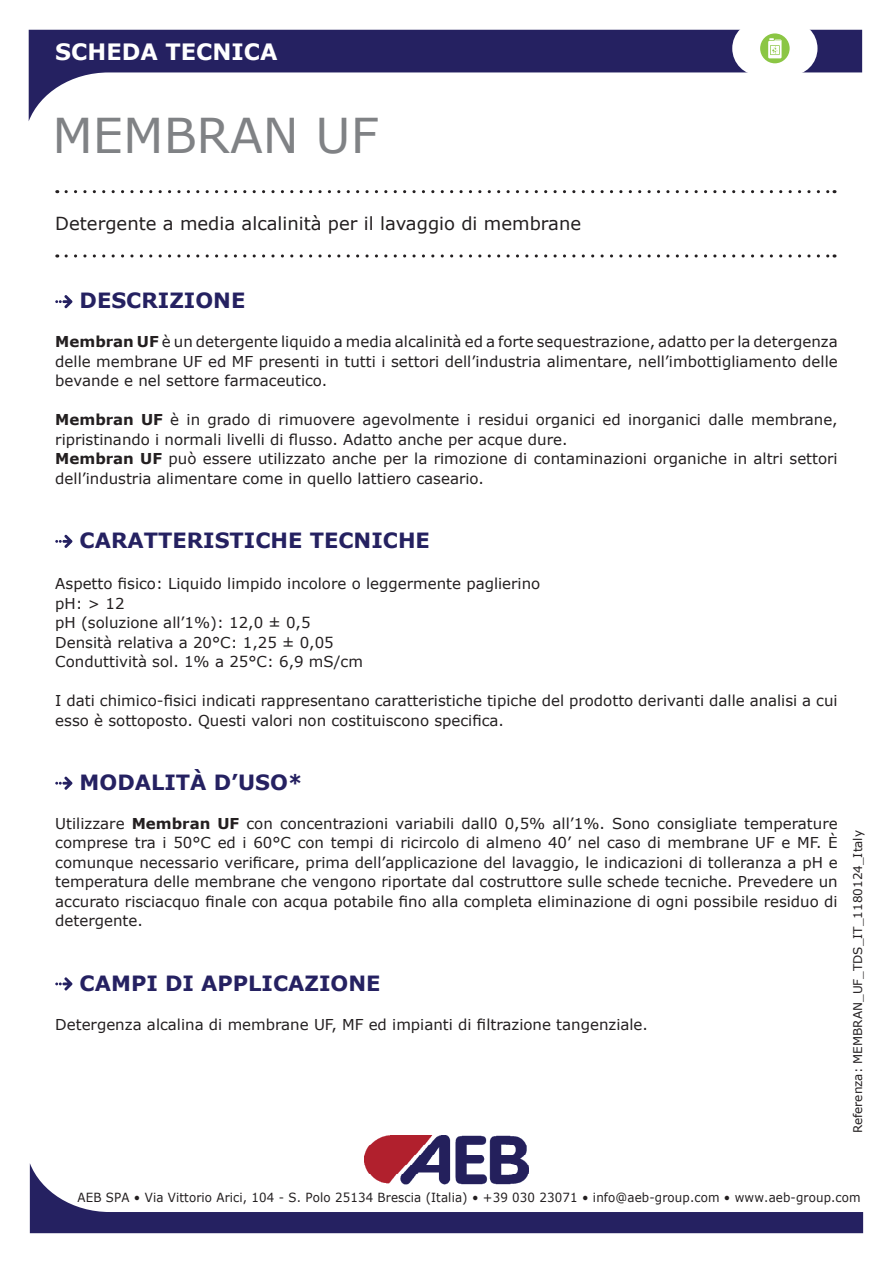
<style>
.page{position:relative;width:893px;height:1263px;background:#fff}
.page>*{position:absolute;margin:0;border:0;box-sizing:border-box;transform-origin:0 0}
.t1{font:48px "Verdana";color:#808285}
.t2{font:700 22.5px "Verdana";color:#fff}
.t3{font:700 21px "Verdana";color:#252161}
.t4{font:18px "Verdana";color:#231f20}
.t5{font:15px/19.5px "Verdana";color:#231f20}
.t6{font:12.6px "Verdana";letter-spacing:.01em;color:#231f20;scale:.94 1}
.t7{font:12px "Verdana";color:#231f20}
.s1{font-weight:700}
</style>
<div class="page">
<svg style="left:66px;top:190px;width:769px;height:3px"></svg>
<svg style="left:66px;top:254px;width:769px;height:4px"></svg>
<img style="left:364px;top:1135px;width:163px;height:28px">
<svg style="left:29px;top:30px;width:833px;height:91px"></svg>
<div style="left:732px;top:21px;width:85px;height:55px;background:#fff;border-radius:27px"></div>
<div style="left:760px;top:33px;width:30px;height:30px;background:#8bc644;border-radius:50%"></div>
<svg style="left:768px;top:38px;width:14px;height:20px"></svg>
<svg style="left:30px;top:1163px;width:833px;height:70px"></svg>
<svg style="left:55px;top:295px;width:17px;height:13px"></svg>
<svg style="left:55px;top:535px;width:17px;height:13px"></svg>
<svg style="left:55px;top:777px;width:17px;height:13px"></svg>
<svg style="left:55px;top:977px;width:17px;height:13px"></svg>
<h2 class="t2" style="left:55px;top:35px;width:224px">SCHEDA TECNICA</h2>
<h1 class="t1" style="left:52px;top:103px;width:327px">MEMBRAN UF</h1>
<p class="t4" style="left:55px;top:211px;width:527px">Detergente a media alcalinità per il lavaggio di membrane</p>
<h3 class="t3" style="left:80px;top:286px;width:167px">DESCRIZIONE</h3>
<p class="t5" style="left:55px;top:332px;width:784px;text-align:justify"><span class="s1">Membran UF</span> è un detergente liquido a media alcalinità ed a forte sequestrazione, adatto per la detergenza delle membrane UF ed MF presenti in tutti i settori dell’industria alimentare, nell’imbottigliamento delle bevande e nel settore farmaceutico.</p>
<p class="t5" style="left:55px;top:410px;width:784px"><span class="s1">Membran UF</span> è in grado di rimuovere agevolmente i residui organici ed inorganici dalle membrane, ripristinando i normali livelli di flusso. Adatto anche per acque dure.<br><span class="s1">Membran UF</span> può essere utilizzato anche per la rimozione di contaminazioni organiche in altri settori dell’industria alimentare come in quello lattiero caseario.</p>
<h3 class="t3" style="left:80px;top:525px;width:352px">CARATTERISTICHE TECNICHE</h3>
<p class="t5" style="left:55px;top:574px;width:486px">Aspetto fisico: Liquido limpido incolore o leggermente paglierino pH: &gt; 12<br>pH (soluzione all’1%): 12,0 ± 0,5<br>Densità relativa a 20°C: 1,25 ± 0,05<br>Conduttività sol. 1% a 25°C: 6,9 mS/cm</p>
<p class="t5" style="left:55px;top:691px;width:784px">I dati chimico-fisici indicati rappresentano caratteristiche tipiche del prodotto derivanti dalle analisi a cui esso è sottoposto. Questi valori non costituiscono specifica.</p>
<h3 class="t3" style="left:80px;top:767px;width:225px">MODALITÀ D’USO*</h3>
<p class="t5" style="left:55px;top:813px;width:784px;text-align:justify">Utilizzare <span class="s1">Membran UF</span> con concentrazioni variabili dall0 0,5% all’1%. Sono consigliate temperature comprese tra i 50°C ed i 60°C con tempi di ricircolo di almeno 40’ nel caso di membrane UF e MF. È comunque necessario verificare, prima dell’applicazione del lavaggio, le indicazioni di tolleranza a pH e temperatura delle membrane che vengono riportate dal costruttore sulle schede tecniche. Prevedere un accurato risciacquo finale con acqua potabile fino alla completa eliminazione di ogni possibile residuo di detergente.</p>
<h3 class="t3" style="left:80px;top:968px;width:302px">CAMPI DI APPLICAZIONE</h3>
<p class="t5" style="left:55px;top:1014px;width:594px">Detergenza alcalina di membrane UF, MF ed impianti di filtrazione tangenziale.</p>
<p class="t7" style="left:850px;top:1133px;width:305px;rotate:-90deg">Referenza: MEMBRAN_UF_TDS_IT_1180124_Italy</p>
<p class="t6" style="left:78px;top:1189px;width:835px">AEB SPA • Via Vittorio Arici, 104 - S. Polo 25134 Brescia (Italia) • +39 030 23071 • info@aeb-group.com • www.aeb-group.com</p>
</div>
